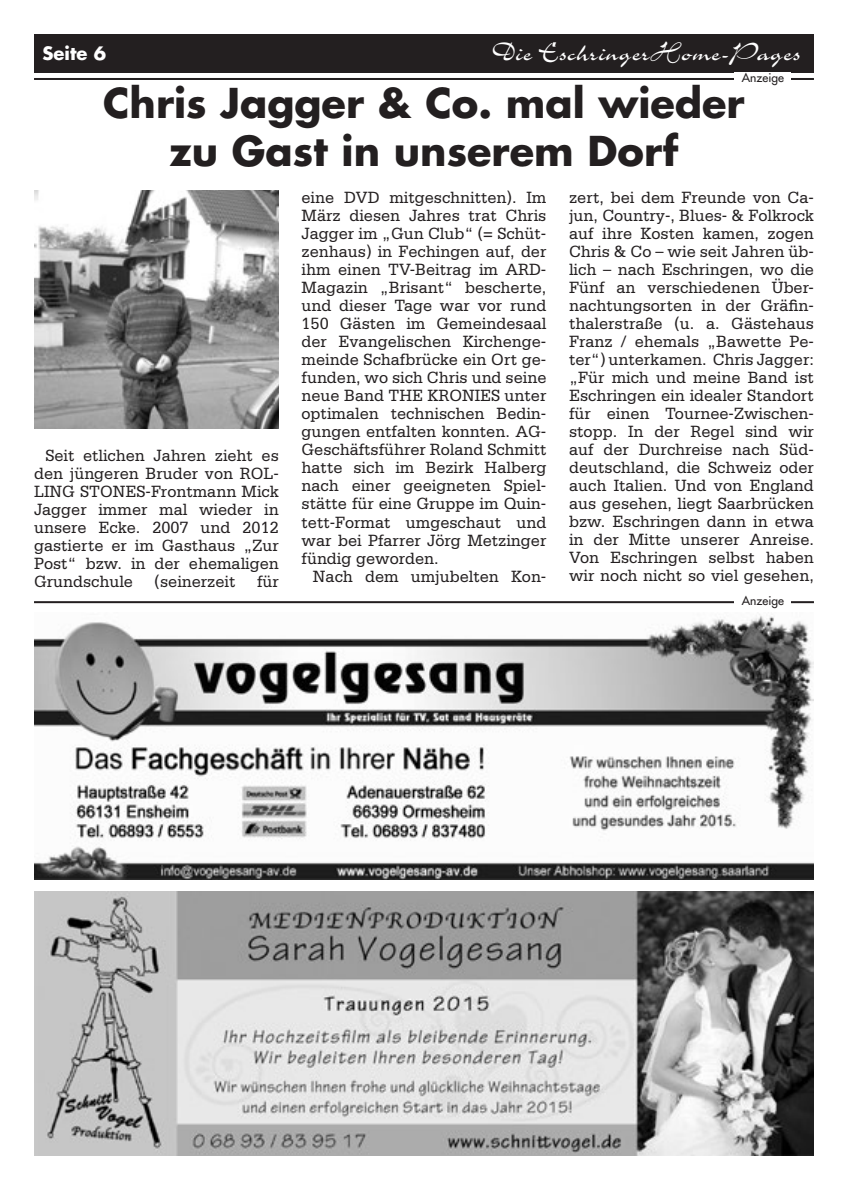
<style>
.page{position:relative;width:848px;height:1191px;background:#fff}
.page>*{position:absolute;margin:0;border:0;box-sizing:border-box;transform-origin:0 0}
.Uberschrift{font:700 40px/48px "Futura LT";color:#231f20;text-align:center}
.t1{font:29px "Charme LT";color:#fff}
.t2{font:700 18px "Futura LT";color:#fff}
.Grundtext{font:17.2px/18px "Serifa LT";color:#231f20;text-align:justify;scale:.95 1}
.t3{font:12px "Futura LT";color:#231f20}
</style>
<div class="page">
<div style="left:34px;top:34px;width:780px;height:38px;background:#231f20"></div>
<img style="left:34px;top:891px;width:780px;height:264px">
<hr style="left:34px;top:78px;width:780px;height:2px;background:#231f20">
<div style="left:734px;top:72px;width:57px;height:14px;background:#fff"></div>
<hr style="left:34px;top:601px;width:780px;height:2px;background:#231f20">
<div style="left:734px;top:595px;width:57px;height:14px;background:#fff"></div>
<img style="left:34px;top:614px;width:780px;height:265px">
<img style="left:34px;top:190px;width:245px;height:238px">
<p class="t2" style="left:43px;top:42px;width:65px">Seite 6</p>
<p class="t1" style="left:492px;top:38px;width:310px">Die EschringerHome-Pages</p>
<p class="t3" style="left:741px;top:70px;width:44px">Anzeige</p>
<p class="Uberschrift" style="left:103px;top:78px;width:643px">Chris Jagger &amp; Co. mal wieder zu Gast in unserem Dorf</p>
<p class="Grundtext" style="left:34px;top:446px;width:259px;text-indent:11px">Seit etlichen Jahren zieht es den jüngeren Bruder von ROL-LING STONES-Frontmann Mick Jagger immer mal wieder in unsere Ecke. 2007 und 2012 gastierte er im Gasthaus „Zur Post“ bzw. in der ehemaligen Grundschule</p>
<p class="Grundtext" style="left:155px;top:572px;width:87px">(seinerzeit</p>
<p class="Grundtext" style="left:257px;top:572px;width:24px">für</p>
<p class="Grundtext" style="left:301px;top:189px;width:259px">eine DVD mitgeschnitten). Im März diesen Jahres trat Chris Jagger im „Gun Club“ (= Schüt&shy;zenhaus) in Fechingen auf, der ihm einen TV-Beitrag im ARD-Magazin „Brisant“ bescherte, und dieser Tage war vor rund 150 Gästen im Gemeindesaal der Evangelischen Kirchenge&shy;meinde Schafbrücke ein Ort ge&shy;funden, wo sich Chris und seine neue Band THE KRONIES unter optimalen technischen Bedin&shy;gungen entfalten konnten. AG-Geschäftsführer Roland Schmitt hatte sich im Bezirk Halberg nach einer geeigneten Spiel&shy;stätte für eine Gruppe im Quin&shy;tett-Format umgeschaut und war bei Pfarrer Jörg Metzinger fündig geworden.</p>
<p class="Grundtext" style="left:313px;top:567px;width:247px">Nach dem umjubelten Kon-</p>
<p class="Grundtext" style="left:569px;top:189px;width:259px">zert, bei dem Freunde von Ca&shy;jun, Country-, Blues- &amp; Folkrock auf ihre Kosten kamen, zogen Chris &amp; Co – wie seit Jahren üb&shy;lich – nach Eschringen, wo die Fünf an verschiedenen Über&shy;nachtungsorten in der Gräfin&shy;thalerstraße (u. a. Gästehaus Franz / ehemals „Bawette Pe&shy;ter“) unterkamen. Chris Jagger: „Für mich und meine Band ist Eschringen ein idealer Standort für einen Tournee-Zwischen&shy;stopp. In der Regel sind wir auf der Durchreise nach Süd&shy;deutschland, die Schweiz oder auch Italien. Und von England aus gesehen, liegt Saarbrücken bzw. Eschringen dann in etwa in der Mitte unserer Anreise.<br>Von Eschringen selbst haben wir noch nicht so viel gesehen,</p>
<p class="t3" style="left:741px;top:593px;width:44px">Anzeige</p>
</div>
